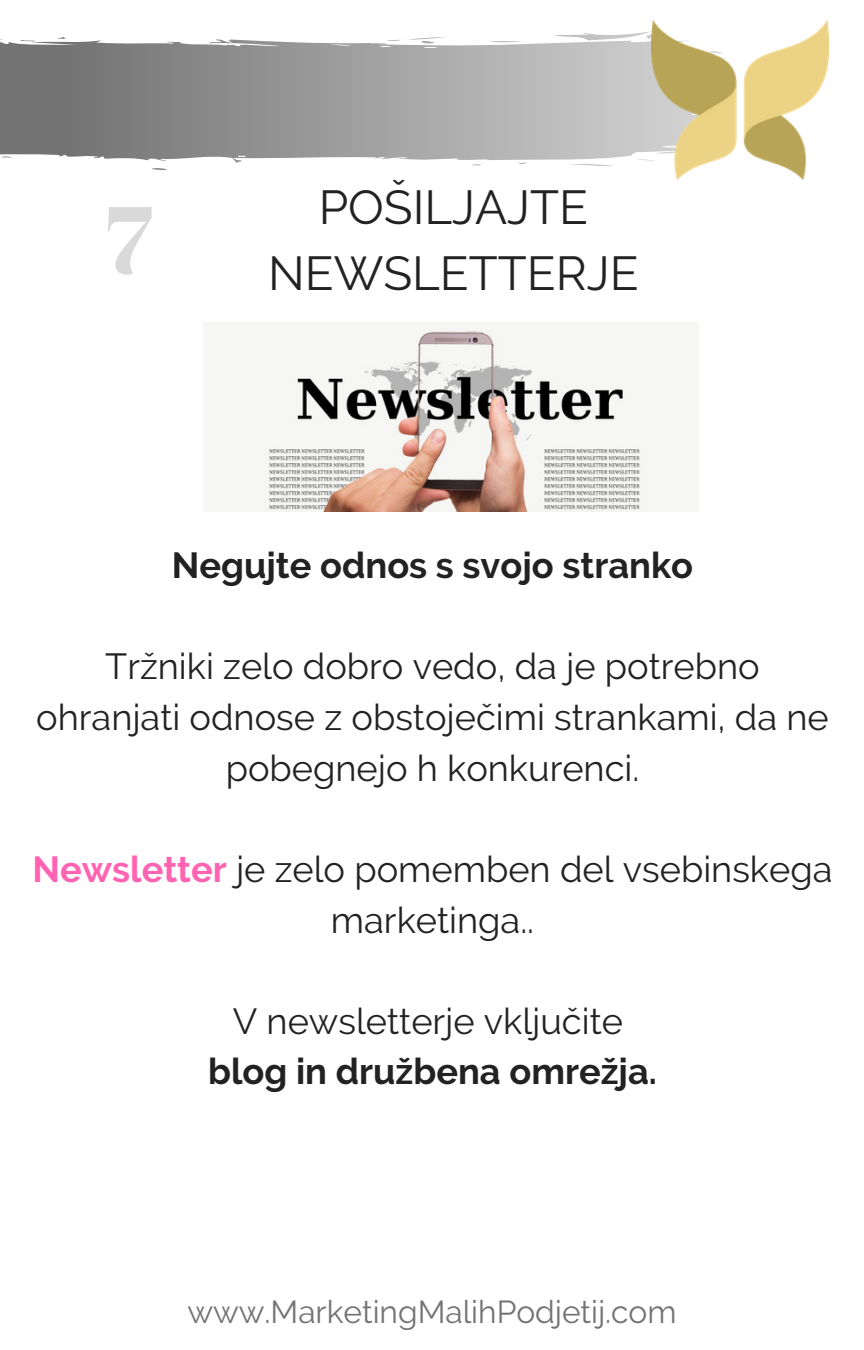
<style>
.page{position:relative;width:864px;height:1350px;background:#fff}
.page>*{position:absolute;margin:0;border:0;box-sizing:border-box;transform-origin:0 0}
.t1{font:95.17px "Abril Fatface";color:#d9d9d9}
.t2{font:47.48px "Raleway";color:#222}
.t3{font:36.23px "Raleway";color:#222}
.t4{font:700 36.23px "Raleway";color:#222}
.t5{font:31.72px "Raleway";color:#737373}
.s1{font-weight:700;color:#ff63b1}
</style>
<div class="page">
<svg style="left:0;top:27px;width:652px;height:143px"></svg>
<img style="left:204px;top:323px;width:494px;height:189px">
<img style="left:652px;top:21px;width:177px;height:158px">
<p class="t1" style="left:104px;top:173px;width:50px">7</p>
<p class="t2" style="left:319px;top:180px;width:271px">POŠILJAJTE</p>
<p class="t2" style="left:268px;top:246px;width:372px">NEWSLETTERJE</p>
<p class="t4" style="left:172px;top:544px;width:523px">Negujte odnos s svojo stranko</p>
<p class="t3" style="left:105px;top:645px;width:656px">Tržniki zelo dobro vedo, da je potrebno</p>
<p class="t3" style="left:36px;top:696px;width:794px">ohranjati odnose z obstoječimi strankami, da ne</p>
<p class="t3" style="left:226px;top:747px;width:415px">pobegnejo h konkurenci.</p>
<p class="t3" style="left:33px;top:848px;width:801px"><span class="s1">Newsletter</span> je zelo pomemben del vsebinskega</p>
<p class="t3" style="left:331px;top:898px;width:205px">marketinga..</p>
<p class="t3" style="left:233px;top:1000px;width:392px">V newsletterje vključite</p>
<p class="t4" style="left:208px;top:1050px;width:450px">blog in družbena omrežja.</p>
<p class="t5" style="left:187px;top:1293px;width:491px">www.MarketingMalihPodjetij.com</p>
</div>
